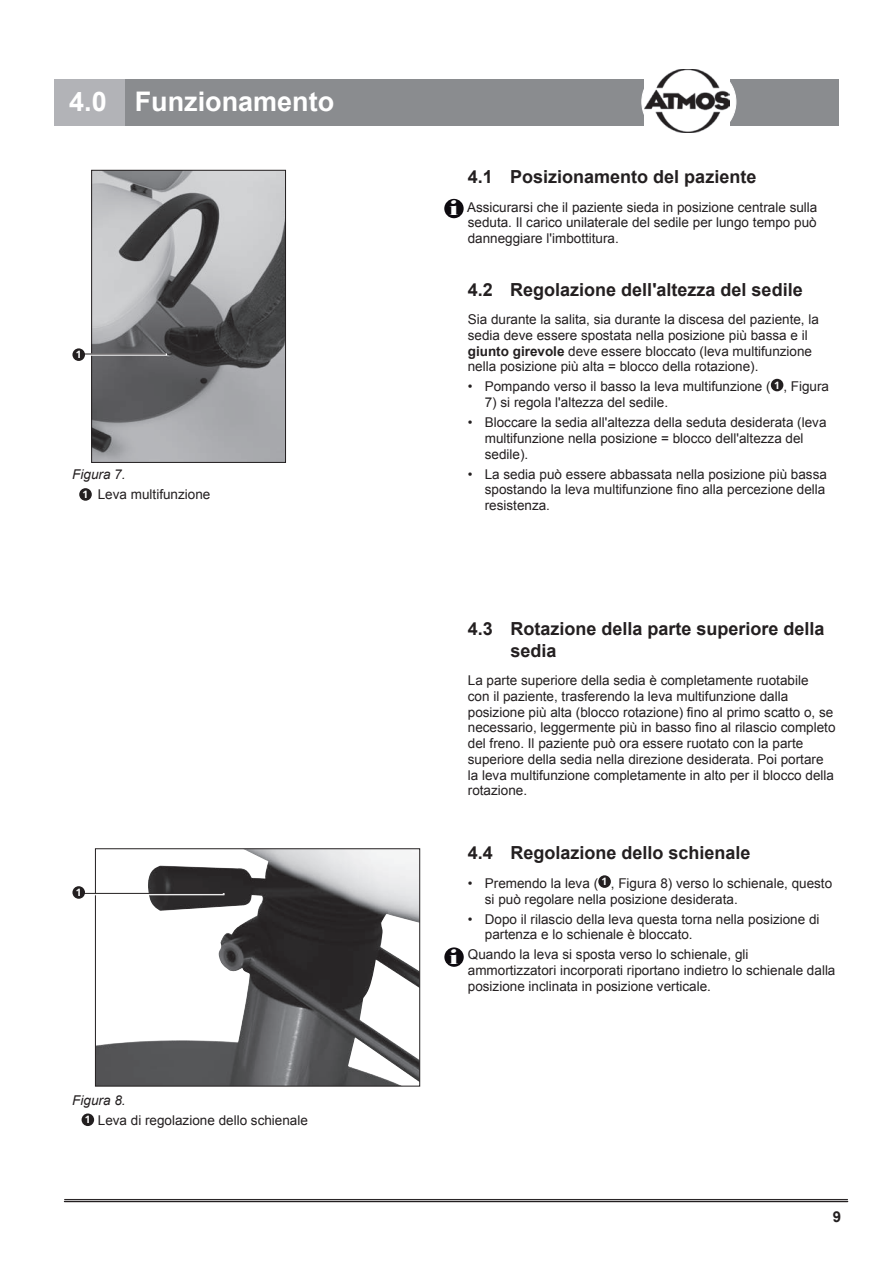
<style>
.page{position:relative;width:893px;height:1263px;background:#fff}
.page>*{position:absolute;margin:0;border:0;box-sizing:border-box;transform-origin:0 0}
.t1{font:700 27px "Arial";color:#fff}
.t2{font:22.05px "Bodoni MT Black";color:#fff}
.t3{font:700 18px/21.6px "Arial";color:#231f20}
.t4{font:700 15px "Arial";color:#231f20}
.t5{font:13.5px/15.8px "Arial";color:#231f20}
.t6{font:700 10.2px "Open Sans";color:#fff}
.s1{font-style:italic}
.s2{font-family:"Open Sans";font-weight:700;font-size:10.2px;color:#fff}
.s3{font-weight:700}
</style>
<div class="page">
<hr style="left:65px;top:1199px;width:783px;height:1px;background:#231f20">
<hr style="left:65px;top:1201px;width:783px;height:1px;background:#231f20">
<div style="left:124px;top:79px;width:715px;height:47px;background:#8a8c8f"></div>
<div style="left:54px;top:79px;width:70px;height:47px;background:#b2b3b7"></div>
<div style="left:642px;top:62px;width:94px;height:80px;background:#fff;border-radius:50%"></div>
<img style="left:645px;top:69px;width:85px;height:63px">
<div style="left:598px;top:875px;width:13px;height:13px;background:#231f20;border-radius:50%"></div>
<div style="left:444px;top:947px;width:20px;height:20px;background:#0e0b10;border-radius:50%"></div>
<div style="left:82px;top:1113px;width:12px;height:13px;background:#231f20;border-radius:50%"></div>
<div style="left:79px;top:488px;width:13px;height:13px;background:#231f20;border-radius:50%"></div>
<div style="left:771px;top:379px;width:12px;height:12px;background:#231f20;border-radius:50%"></div>
<div style="left:444px;top:199px;width:20px;height:19px;background:#0e0b10;border-radius:50%"></div>
<img style="left:97px;top:850px;width:321px;height:234px">
<div style="left:95px;top:848px;width:325px;height:238px;border:1px solid #231f20"></div>
<hr style="left:83px;top:893px;width:141px;height:2px;background:#fff">
<hr style="left:83px;top:893px;width:140px;height:1px;background:#231f20">
<img style="left:93px;top:172px;width:191px;height:289px">
<div style="left:91px;top:170px;width:195px;height:293px;border:1px solid #231f20"></div>
<hr style="left:78px;top:353px;width:89px;height:3px;background:#fff">
<hr style="left:79px;top:354px;width:87px;height:1px;background:#231f20">
<div style="left:72px;top:348px;width:13px;height:13px;background:#231f20;border-radius:50%"></div>
<div style="left:72px;top:886px;width:13px;height:13px;background:#231f20;border-radius:50%"></div>
<h1 class="t1" style="left:69px;top:84px;width:267px">4.0 Funzionamento</h1>
<p class="t6" style="left:76px;top:347px;width:7px">1</p>
<p class="t5" style="left:82px;top:464px;width:129px;line-height:20px;text-indent:-10px"><span class="s1">Figura 7.<br></span><span class="s2">1</span> Leva multifunzione</p>
<p class="t6" style="left:76px;top:885px;width:7px">1</p>
<p class="t5" style="left:85px;top:1090px;width:225px;line-height:20px;text-indent:-12px"><span class="s1">Figura 8.<br></span><span class="s2">1</span> Leva di regolazione dello schienale</p>
<h2 class="t2" style="left:450px;top:195px;width:10px">i</h2>
<h3 class="t3" style="left:468px;top:167px;width:290px">4.1 Posizionamento del paziente</h3>
<p class="t5" style="left:467px;top:199px;width:352px;text-align:justify">Assicurarsi che il paziente sieda in posizione centrale sulla seduta. Il carico unilaterale del sedile per lungo tempo può danneggiare l'imbottitura.</p>
<h3 class="t3" style="left:468px;top:279px;width:336px">4.2 Regolazione dell'altezza del sedile</h3>
<p class="t5" style="left:468px;top:312px;width:353px">Sia durante la salita, sia durante la discesa del paziente, la sedia deve essere spostata nella posizione più bassa e il <span class="s3">giunto girevole</span> deve essere bloccato (leva multifunzione nella posizione più alta = blocco della rotazione).</p>
<p class="t5" style="left:468px;top:379px;width:363px">• Pompando verso il basso la leva multifunzione ( <sup>1</sup> , Figura</p>
<p class="t5" style="left:485px;top:395px;width:185px">7) si regola l'altezza del sedile.</p>
<p class="t5" style="left:485px;top:415px;width:343px;text-indent:-17px">• Bloccare la sedia all'altezza della seduta desiderata (leva multifunzione nella posizione = blocco dell'altezza del sedile).</p>
<p class="t5" style="left:485px;top:466px;width:344px;text-align:justify;text-indent:-17px">• La sedia può essere abbassata nella posizione più bassa spostando la leva multifunzione fino alla percezione della resistenza.</p>
<h3 class="t3" style="left:510px;top:618px;width:316px;text-indent:-43px">4.3 Rotazione della parte superiore della sedia</h3>
<p class="t5" style="left:468px;top:673px;width:369px">La parte superiore della sedia è completamente ruotabile<br>con il paziente, trasferendo la leva multifunzione dalla posizione più alta (blocco rotazione) fino al primo scatto o, se necessario, leggermente più in basso fino al rilascio completo del freno. Il paziente può ora essere ruotato con la parte superiore della sedia nella direzione desiderata. Poi portare la leva multifunzione completamente in alto per il blocco della rotazione.</p>
<h2 class="t2" style="left:450px;top:944px;width:10px">i</h2>
<h3 class="t3" style="left:468px;top:843px;width:284px">4.4 Regolazione dello schienale</h3>
<p class="t5" style="left:485px;top:875px;width:349px;text-indent:-17px">• Premendo la leva ( <sup>1</sup> , Figura 8) verso lo schienale, questo si può regolare nella posizione desiderata.</p>
<p class="t5" style="left:485px;top:911px;width:336px;text-indent:-17px">• Dopo il rilascio della leva questa torna nella posizione di partenza e lo schienale è bloccato.</p>
<p class="t5" style="left:468px;top:947px;width:369px">Quando la leva si sposta verso lo schienale, gli ammortizzatori incorporati riportano indietro lo schienale dalla posizione inclinata in posizione verticale.</p>
<p class="t4" style="left:833px;top:1207px;width:10px">9</p>
</div>
